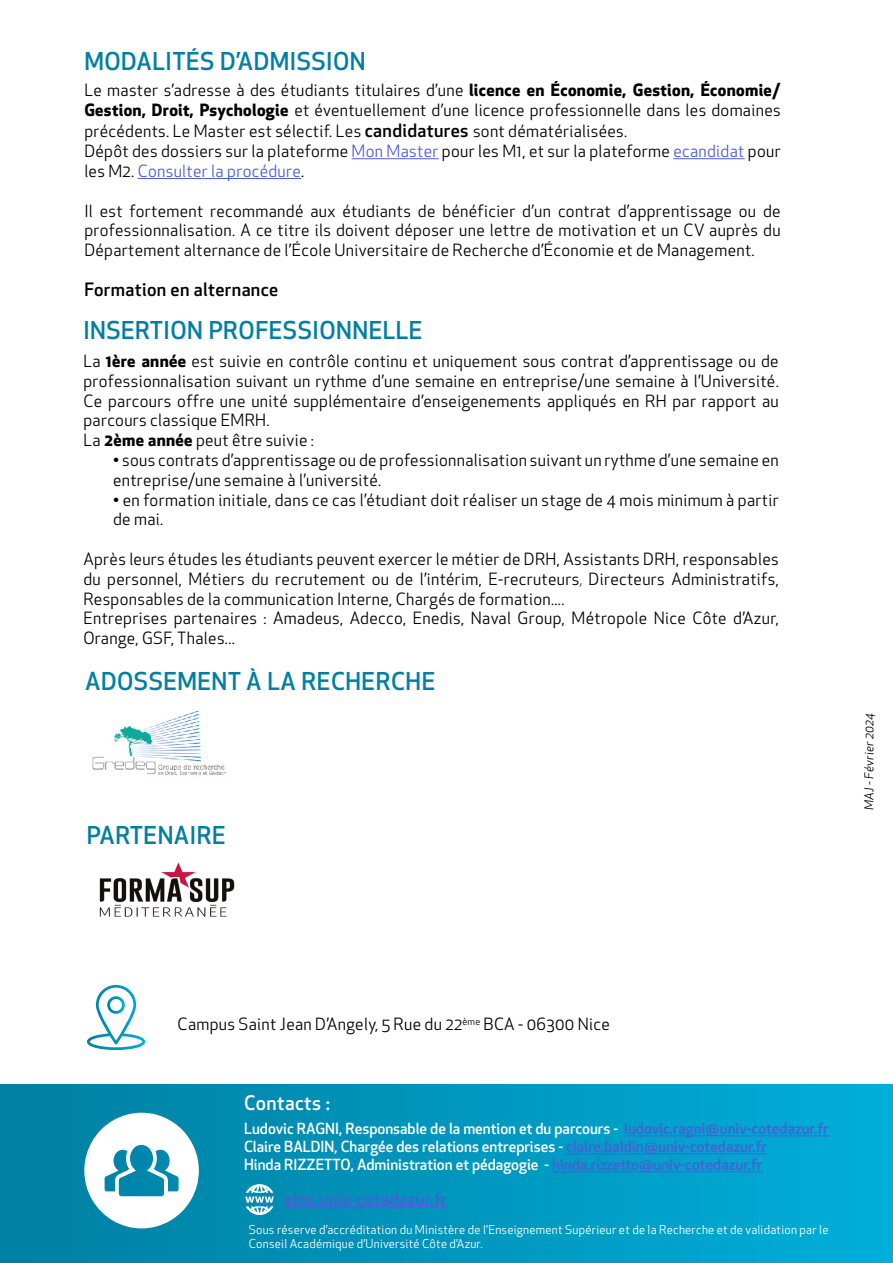
<style>
.page{position:relative;width:893px;height:1263px;background:#fff}
.page>*{position:absolute;margin:0;border:0;box-sizing:border-box;transform-origin:0 0}
.t1{font:500 24px "Apex New";letter-spacing:.02em;color:#007fa2}
.t2{font:500 19.5px "Apex New";letter-spacing:.02em;color:#fff}
.t3{font:500 18px "Apex New";letter-spacing:.02em;color:#000}
.t4{font:16.5px/19.8px "Apex New";letter-spacing:.02em;color:#000}
.t5{font:500 16.5px "Apex New";letter-spacing:.03em;color:#4f5cd6}
.t6{font:500 15px/18px "Apex New";color:#fff}
.t7{font:12px/14.4px "Apex New";letter-spacing:.02em;color:#fff}
.t8{font:italic 12px "Apex New";letter-spacing:.02em;color:#000}
.s1{font-weight:700}
.s2{font-weight:500;font-size:18px}
.s3{color:#4f5cd6}
.s4{font-family:"Myriad Pro";font-size:14.25px;color:#4b5c67}
</style>
<div class="page">
<div style="left:0;top:1084px;width:893px;height:179px;background:linear-gradient(to right,#007fa2,#01add9)"></div>
<svg style="left:84px;top:1113px;width:115px;height:115px"></svg>
<hr style="left:352px;top:158px;width:87px;height:1px;background:#4f5cd6">
<hr style="left:673px;top:158px;width:72px;height:1px;background:#4f5cd6">
<hr style="left:138px;top:178px;width:163px;height:1px;background:#4f5cd6">
<img style="left:92px;top:711px;width:134px;height:65px">
<svg style="left:87px;top:985px;width:58px;height:65px"></svg>
<svg style="left:245px;top:1184px;width:29px;height:31px"></svg>
<hr style="left:283px;top:1206px;width:164px;height:1px;background:#4f5cd6">
<hr style="left:624px;top:1135px;width:205px;height:1px;background:#4f5cd6">
<hr style="left:566px;top:1153px;width:201px;height:1px;background:#4f5cd6">
<hr style="left:552px;top:1171px;width:210px;height:1px;background:#4f5cd6">
<img style="left:99px;top:862px;width:136px;height:55px">
<h1 class="t1" style="left:84px;top:45px;width:283px">MODALITÉS D’ADMISSION</h1>
<p class="t4" style="left:84px;top:80px;width:698px">Le master s’adresse à des étudiants titulaires d’une <span class="s1">licence en Économie, Gestion, Économie/<br>Gestion, Droit, Psychologie</span> et éventuellement d’une licence professionnelle dans les domaines</p>
<p class="t4" style="left:84px;top:121px;width:698px">précédents. Le Master est sélectif. Les <span class="s2">candidatures</span> sont dématérialisées.<br>Dépôt des dossiers sur la plateforme <span class="s3">Mon Master</span> pour les M1, et sur la plateforme <span class="s3">ecandidat</span> pour les M2. <span class="s3">Consulter la procédure</span>.</p>
<p class="t4" style="left:84px;top:201px;width:698px;text-align:justify">Il est fortement recommandé aux étudiants de bénéficier d’un contrat d’apprentissage ou de professionnalisation. A ce titre ils doivent déposer une lettre de motivation et un CV auprès du Département alternance de l’École Universitaire de Recherche d’Économie et de Management.</p>
<p class="t3" style="left:84px;top:277px;width:196px">Formation en alternance</p>
<h1 class="t1" style="left:83px;top:314px;width:341px">INSERTION PROFESSIONNELLE</h1>
<p class="t4" style="left:83px;top:351px;width:697px">La <span class="s1">1ère année</span> est suivie en contrôle continu et uniquement sous contrat d’apprentissage ou de professionnalisation suivant un rythme d’une semaine en entreprise/une semaine à l’Université.<br>Ce parcours offre une unité supplémentaire d’enseigenements appliqués en RH par rapport au parcours classique EMRH.<br>La <span class="s1">2ème année</span> peut être suivie :</p>
<p class="t4" style="left:113px;top:450px;width:667px">• sous contrats d’apprentissage ou de professionnalisation suivant un rythme d’une semaine en entreprise/une semaine à l’université.</p>
<p class="t4" style="left:113px;top:490px;width:667px">• en formation initiale, dans ce cas l’étudiant doit réaliser un stage de 4 mois minimum à partir de mai.</p>
<p class="t4" style="left:83px;top:549px;width:697px">Après leurs études les étudiants peuvent exercer le métier de DRH, Assistants DRH, responsables du personnel, Métiers du recrutement ou de l’intérim, E-recruteurs<span class="s4">,</span> Directeurs Administratifs, Responsables de la communication Interne, Chargés de formation....<br>Entreprises partenaires : Amadeus, Adecco, Enedis, Naval Group, Métropole Nice Côte d’Azur, Orange, GSF, Thales...</p>
<h1 class="t1" style="left:85px;top:665px;width:352px">ADOSSEMENT À LA RECHERCHE</h1>
<h1 class="t1" style="left:87px;top:819px;width:140px">PARTENAIRE</h1>
<p class="t8" style="left:861px;top:810px;width:99px;rotate:-90deg">MAJ - Février 2024</p>
<p class="t4" style="left:178px;top:1014px;width:434px">Campus Saint Jean D’Angely, 5 Rue du 22<sup>ème</sup> BCA - 06300 Nice</p>
<p class="t2" style="left:244px;top:1089px;width:87px">Contacts :</p>
<p class="t6" style="left:244px;top:1119px;width:586px">Ludovic RAGNI, Responsable de la mention et du parcours - <span class="s3">ludovic.ragni@univ-cotedazur.fr<br></span>Claire BALDIN, Chargée des relations entreprises - <span class="s3">claire.baldin@univ-cotedazur.fr<br></span>Hinda RIZZETTO, Administration et pédagogie - <span class="s3">hinda.rizzetto@univ-cotedazur.fr</span></p>
<p class="t5" style="left:283px;top:1188px;width:165px">elmi.univ-cotedazur.fr</p>
<p class="t7" style="left:249px;top:1222px;width:581px">Sous réserve d’accréditation du Ministère de l’Enseignement Supérieur et de la Recherche et de validation par le<br>Conseil Académique d’Université Côte d’Azur.</p>
</div>
